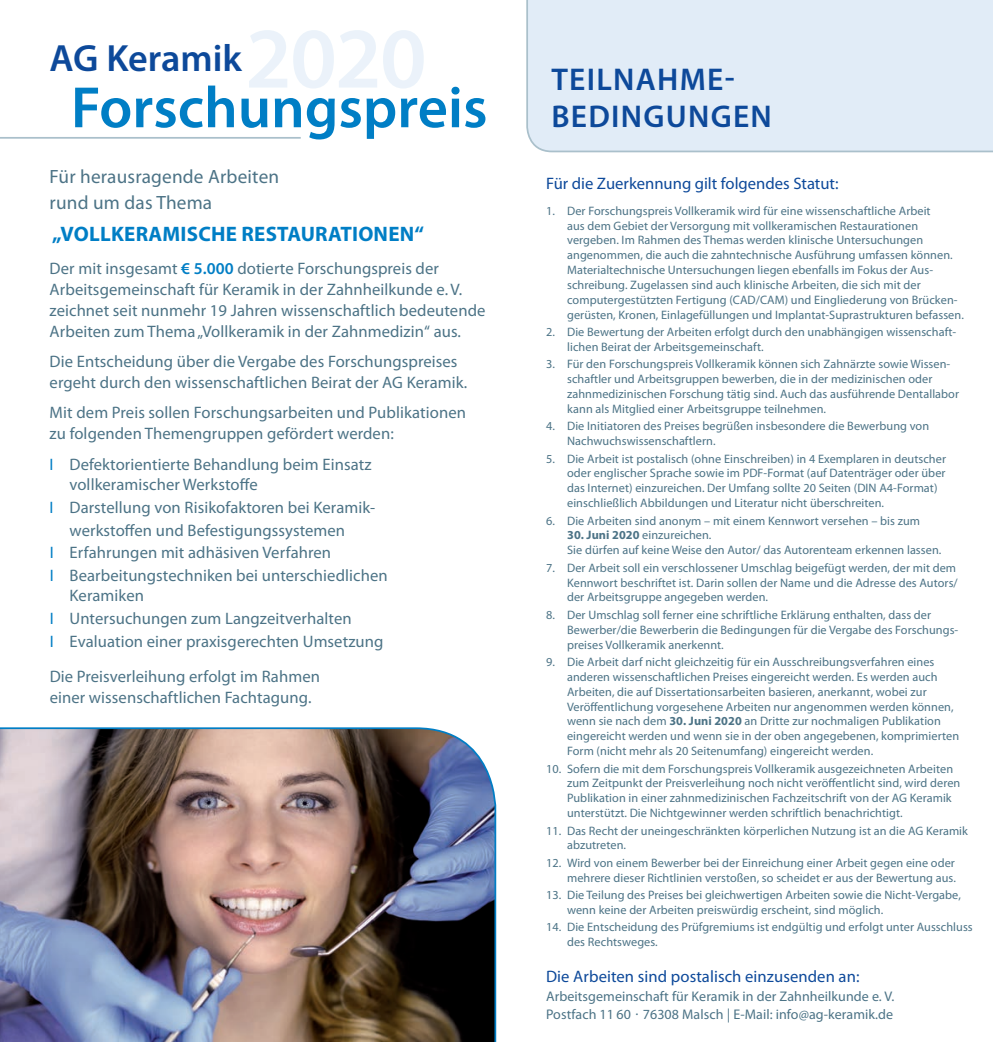
<style>
.page{position:relative;width:993px;height:1042px;background:#fff}
.page>*{position:absolute;margin:0;border:0;box-sizing:border-box;transform-origin:0 0}
.t1{font:600 58.62px "Myriad Pro";color:#007ec5}
.t2{font:600 38.15px "Myriad Pro";letter-spacing:-.005em;color:#0d499a}
.t3{font:600 31.5px "Myriad Pro";letter-spacing:.04em;color:#0d499a}
.t4{font:700 21px "Myriad Pro";letter-spacing:.01em;color:#007ec5}
.t5{font:19.25px/26.2px "Myriad Pro";letter-spacing:.01em;color:#4c7386}
.t6{font:16.62px/21px "Myriad Pro";letter-spacing:.005em;color:#4c7386}
.t7{font:16.62px "Myriad Pro";letter-spacing:.005em;color:#0d499a}
.t8{font:14px/17.5px "Myriad Pro";letter-spacing:.005em;color:#4c7386}
.t9{font:12.25px/14.9px "Myriad Pro";letter-spacing:.005em;color:#4c7386}
.s1{font-weight:600;color:#007ec5}
.s2{color:#007ec5}
.s3{font-weight:700}
.s4{font-family:"Minion Pro"}
</style>
<div class="page">
<hr style="left:0;top:137px;width:300px;height:2px;background:#aac0cb">
<img style="left:0;top:727px;width:496px;height:315px">
<div style="left:526px;top:0;width:466px;height:152px;background:#e1ecf7"></div>
<h2 class="t2" style="left:50px;top:34px;width:194px">AG Keramik</h2>
<h1 class="t1" style="left:71px;top:70px;width:418px">Forschungspreis</h1>
<h3 class="t5" style="left:50px;top:166px;width:231px">Für herausragende Arbeiten rund um das Thema</h3>
<h3 class="t4" style="left:52px;top:220px;width:373px">„VOLLKERAMISCHE RESTAURATIONEN“</h3>
<p class="t6" style="left:50px;top:260px;width:437px">Der mit insgesamt <span class="s1">€ 5.000</span> dotierte Forschungspreis der Arbeitsgemeinschaft für Keramik in der Zahnheilkunde e. V. zeichnet seit nunmehr 19 Jahren wissenschaftlich bedeutende Arbeiten zum Thema „Vollkeramik in der Zahnmedizin“ aus.</p>
<h3 class="t6" style="left:50px;top:353px;width:419px">Die Entscheidung über die Vergabe des Forschungspreises ergeht durch den wissenschaftlichen Beirat der AG Keramik.</h3>
<h3 class="t6" style="left:50px;top:404px;width:418px">Mit dem Preis sollen Forschungsarbeiten und Publikationen zu folgenden Themengruppen gefördert werden:</h3>
<h3 class="t6" style="left:69px;top:457px;width:303px;line-height:19.9px;text-indent:-20px"><span class="s2">I</span> Defektorientierte Behandlung beim Einsatz vollkeramischer Werkstoffe</h3>
<h3 class="t6" style="left:50px;top:499px;width:327px"><span class="s2">I</span> Darstellung von Risikofaktoren bei Keramik-</h3>
<h3 class="t6" style="left:69px;top:522px;width:277px">werkstoffen und Befestigungssystemen</h3>
<h3 class="t6" style="left:50px;top:544px;width:283px"><span class="s2">I</span> Erfahrungen mit adhäsiven Verfahren</h3>
<h3 class="t6" style="left:50px;top:567px;width:339px"><span class="s2">I</span> Bearbeitungstechniken bei unterschiedlichen</h3>
<h3 class="t6" style="left:50px;top:586px;width:335px;line-height:22.8px;text-indent:20px">Keramiken<br><span class="s2">I</span> Untersuchungen zum Langzeitverhalten<br><span class="s2">I</span> Evaluation einer praxisgerechten Umsetzung</h3>
<h3 class="t6" style="left:50px;top:667px;width:272px">Die Preisverleihung erfolgt im Rahmen einer wissenschaftlichen Fachtagung.</h3>
<h3 class="t3" style="left:551px;top:59px;width:185px">TEilnAhmE-</h3>
<h3 class="t3" style="left:551px;top:97px;width:222px">BEdinGunGEn</h3>
<h3 class="t7" style="left:546px;top:178px;width:294px">Für die Zuerkennung gilt folgendes Statut:</h3>
<p class="t9" style="left:567px;top:205px;width:398px;text-indent:-21px">1. Der Forschungspreis Vollkeramik wird für eine wissenschaftliche Arbeit<br>aus dem Gebiet der Versorgung mit vollkeramischen Restaurationen vergeben. Im Rahmen des Themas werden klinische Untersuchungen angenommen, die auch die zahntechnische Ausführung umfassen können.<br>Materialtechnische Untersuchungen liegen ebenfalls im Fokus der Aus&shy;schreibung. Zugelassen sind auch klinische Arbeiten, die sich mit der computergestützten Fertigung (CAD/CAM) und Eingliederung von Brücken&shy;gerüsten, Kronen, Einlagefüllungen und Implantat-Suprastrukturen befassen.</p>
<p class="t9" style="left:567px;top:326px;width:390px;text-indent:-21px">2. Die Bewertung der Arbeiten erfolgt durch den unabhängigen wissenschaft&shy;lichen Beirat der Arbeitsgemeinschaft.</p>
<p class="t9" style="left:567px;top:358px;width:393px;text-indent:-21px">3. Für den Forschungspreis Vollkeramik können sich Zahnärzte sowie Wissen&shy;schaftler und Arbeitsgruppen bewerben, die in der medizinischen oder zahnmedizinischen Forschung tätig sind. Auch das ausführende Dentallabor kann als Mitglied einer Arbeitsgruppe teilnehmen.</p>
<p class="t9" style="left:567px;top:420px;width:363px;text-indent:-21px">4. Die Initiatoren des Preises begrüßen insbesondere die Bewerbung von<br>Nachwuchswissenschaftlern.</p>
<p class="t9" style="left:567px;top:452px;width:380px;text-indent:-21px">5. Die Arbeit ist postalisch (ohne Einschreiben) in 4 Exemplaren in deutscher oder englischer Sprache sowie im PDF-Format (auf Datenträger oder über das Internet) einzureichen. Der Umfang sollte 20 Seiten (DIN A4-Format) einschließlich Abbildungen und Literatur nicht überschreiten.</p>
<p class="t9" style="left:546px;top:514px;width:375px">6. Die Arbeiten sind anonym – mit einem Kennwort versehen – bis zum</p>
<p class="t9" style="left:567px;top:529px;width:375px"><span class="s3">30. Juni 2020</span> einzureichen.<br>Sie dürfen auf keine Weise den Autor/ das Autorenteam erkennen lassen.</p>
<p class="t9" style="left:567px;top:562px;width:392px;text-indent:-21px">7. Der Arbeit soll ein verschlossener Umschlag beigefügt werden, der mit dem<br>Kennwort beschriftet ist. Darin sollen der Name und die Adresse des Autors/ der Arbeitsgruppe angegeben werden.</p>
<p class="t9" style="left:567px;top:609px;width:392px;text-indent:-21px">8. Der Umschlag soll ferner eine schriftliche Erklärung enthalten, dass der<br>Bewerber/die Bewerberin die Bedingungen für die Vergabe des Forschungs&shy;preises Vollkeramik anerkennt.</p>
<p class="t9" style="left:567px;top:656px;width:393px;text-indent:-21px">9. Die Arbeit darf nicht gleichzeitig für ein Ausschreibungsverfahren eines anderen wissenschaftlichen Preises eingereicht werden. Es werden auch Arbeiten, die auf Dissertationsarbeiten basieren, anerkannt, wobei zur Veröffentlichung vorgesehene Arbeiten nur angenommen werden können, wenn sie nach dem <span class="s3">30. Juni 2020</span> an Dritte zur nochmaligen Publikation eingereicht werden und wenn sie in der oben angegebenen, komprimierten Form (nicht mehr als 20 Seitenumfang) eingereicht werden.</p>
<p class="t9" style="left:567px;top:762px;width:394px;text-indent:-21px">10. Sofern die mit dem Forschungspreis Vollkeramik ausgezeichneten Arbeiten zum Zeitpunkt der Preisverleihung noch nicht veröffentlicht sind, wird deren Publikation in einer zahnmedizinischen Fachzeitschrift von der AG Keramik unterstützt. Die Nichtgewinner werden schriftlich benachrichtigt.</p>
<p class="t9" style="left:567px;top:824px;width:402px;text-indent:-21px">11. Das Recht der uneingeschränkten körperlichen Nutzung ist an die AG Keramik abzutreten.</p>
<p class="t9" style="left:546px;top:857px;width:411px;text-align:right">12. Wird von einem Bewerber bei der Einreichung einer Arbeit gegen eine oder mehrere dieser Richtlinien verstoßen, so scheidet er aus der Bewertung aus.</p>
<p class="t9" style="left:567px;top:889px;width:395px;text-indent:-21px">13. Die Teilung des Preises bei gleichwertigen Arbeiten sowie die Nicht-Vergabe, wenn keine der Arbeiten preiswürdig erscheint, sind möglich.</p>
<p class="t9" style="left:567px;top:921px;width:407px;text-indent:-21px">14. Die Entscheidung des Prüfgremiums ist endgültig und erfolgt unter Ausschluss des Rechtsweges.</p>
<h3 class="t7" style="left:546px;top:971px;width:315px">Die Arbeiten sind postalisch einzusenden an:</h3>
<p class="t8" style="left:546px;top:989px;width:350px">Arbeitsgemeinschaft für Keramik in der Zahnheilkunde e. V.<br>Postfach 11 60 . 76308 Malsch <span class="s4">|</span> E-Mail: info@ag-keramik.de</p>
</div>
